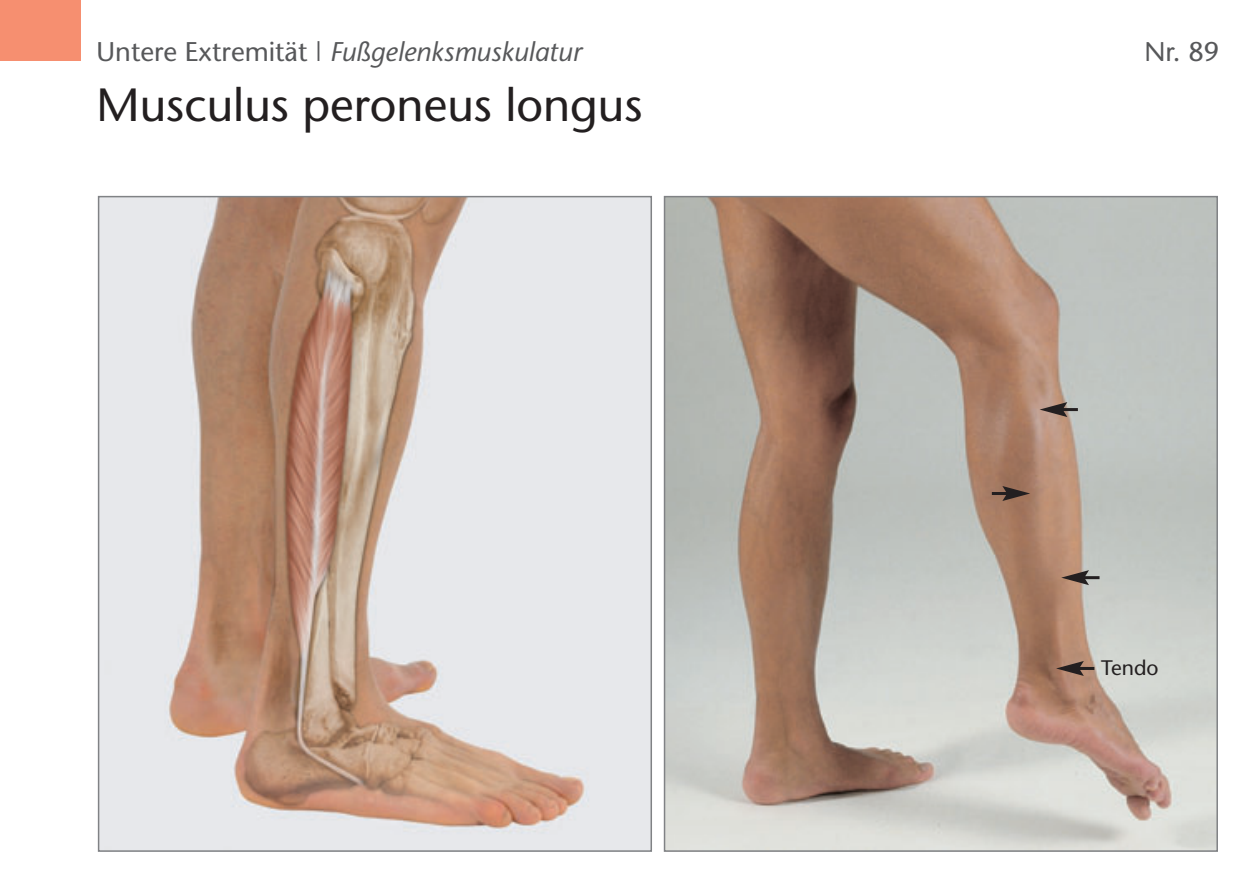
<style>
.page{position:relative;width:1259px;height:893px;background:#fff}
.page>*{position:absolute;margin:0;border:0;box-sizing:border-box;transform-origin:0 0}
.t1{font:46.5px "Stone Sans";color:#231f20}
.t2{font:italic 27px "Stone Sans";color:#57585a}
.t3{font:27px "Stone Sans";color:#57585a}
.t4{font:21px "Stone Sans";color:#231f20}
.s1{font-style:normal}
</style>
<div class="page">
<img style="left:101px;top:199px;width:548px;height:650px">
<img style="left:667px;top:199px;width:548px;height:650px">
<div style="left:0;top:0;width:80px;height:61px;background:#f68f70"></div>
<hr style="left:1078px;top:667px;width:16px;height:3px;background:#231f20">
<svg style="left:1056px;top:661px;width:27px;height:15px"></svg>
<hr style="left:1062px;top:408px;width:16px;height:3px;background:#231f20">
<svg style="left:1039px;top:402px;width:28px;height:15px"></svg>
<hr style="left:1083px;top:576px;width:16px;height:3px;background:#231f20">
<svg style="left:1061px;top:570px;width:28px;height:15px"></svg>
<hr style="left:992px;top:492px;width:15px;height:3px;background:#231f20">
<svg style="left:1002px;top:486px;width:28px;height:15px"></svg>
<p class="t2" style="left:97px;top:40px;width:486px"><span class="s1">Untere Extremität |</span> Fußgelenksmuskulatur</p>
<p class="t3" style="left:1144px;top:40px;width:76px">Nr. 89</p>
<h1 class="t1" style="left:97px;top:85px;width:547px">Musculus peroneus longus</h1>
<p class="t4" style="left:1101px;top:659px;width:59px">Tendo</p>
</div>
